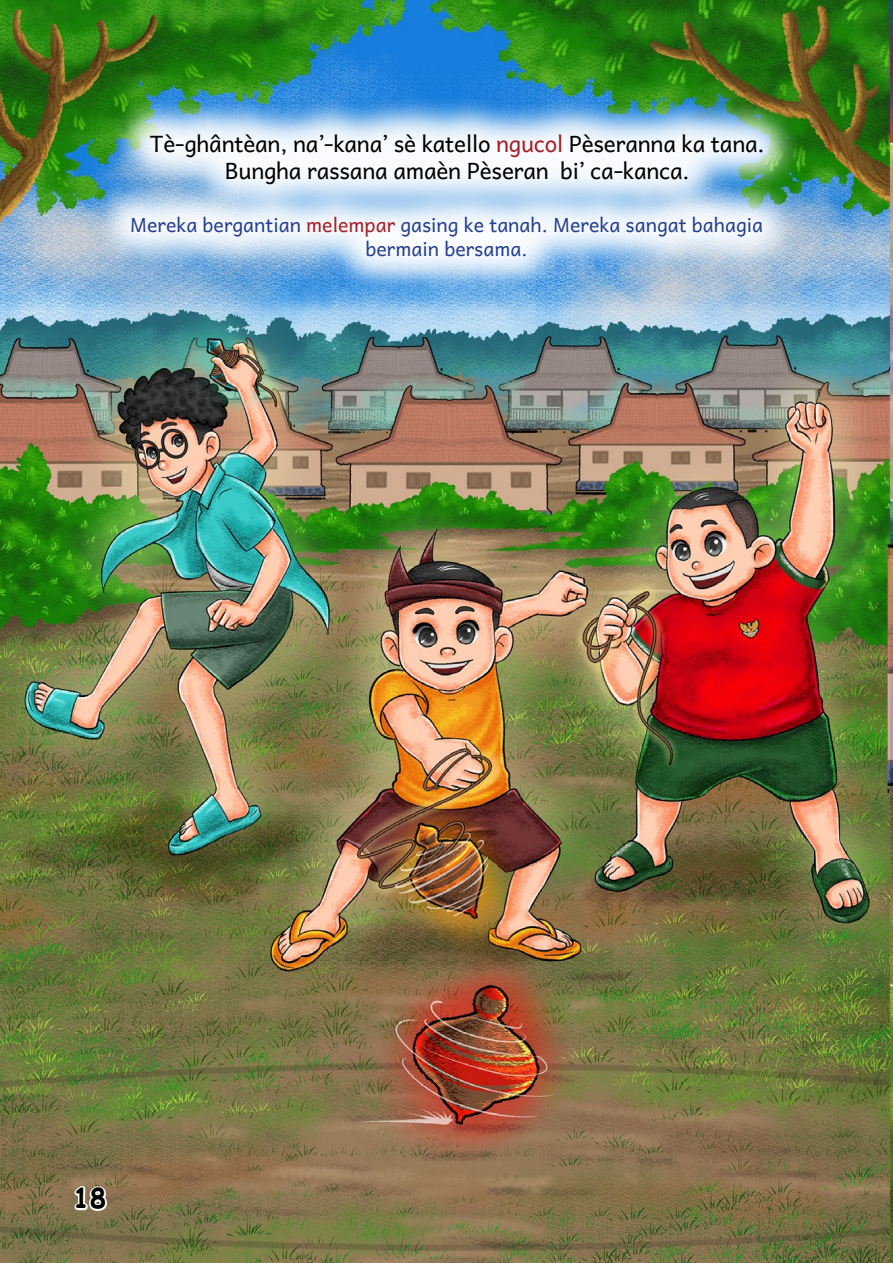
<style>
.page{position:relative;width:893px;height:1263px;background:#fff}
.page>*{position:absolute;margin:0;border:0;box-sizing:border-box;transform-origin:0 0}
.t1{font:700 27px "Comic Sans MS";color:#000}
.t2{font:22.5px/27px "Andika New Basic";letter-spacing:-.01em;color:#000;text-align:center}
.t3{font:19.5px/24px "Andika New Basic";color:#25408f;text-align:center}
.s1{color:#a42025}
</style>
<div class="page">
<img style="left:0;top:0;width:893px;height:1263px">
<svg style="left:73px;top:1184px;width:36px;height:30px"></svg>
<div style="left:108px;top:91px;width:697px;height:136px;background:#fff;opacity:.75"></div>
<div style="left:111px;top:95px;width:690px;height:128px;background:#fff;opacity:.92"></div>
<div style="left:88px;top:174px;width:716px;height:126px;background:#fff;opacity:.75"></div>
<div style="left:92px;top:177px;width:709px;height:119px;background:#fff;opacity:.92"></div>
<p class="t2" style="left:150px;top:127px;width:616px">Tè-ghântèan, na’-kana’ sè katello <span class="s1">ngucol</span> Pèseranna ka tana.<br>Bungha rassana amaèn Pèseran bi’ ca-kanca.</p>
<p class="t3" style="left:130px;top:210px;width:634px">Mereka bergantian <span class="s1">melempar</span> gasing ke tanah. Mereka sangat bahagia bermain bersama.</p>
<p class="t1" style="left:73px;top:1178px;width:34px">18</p>
</div>
